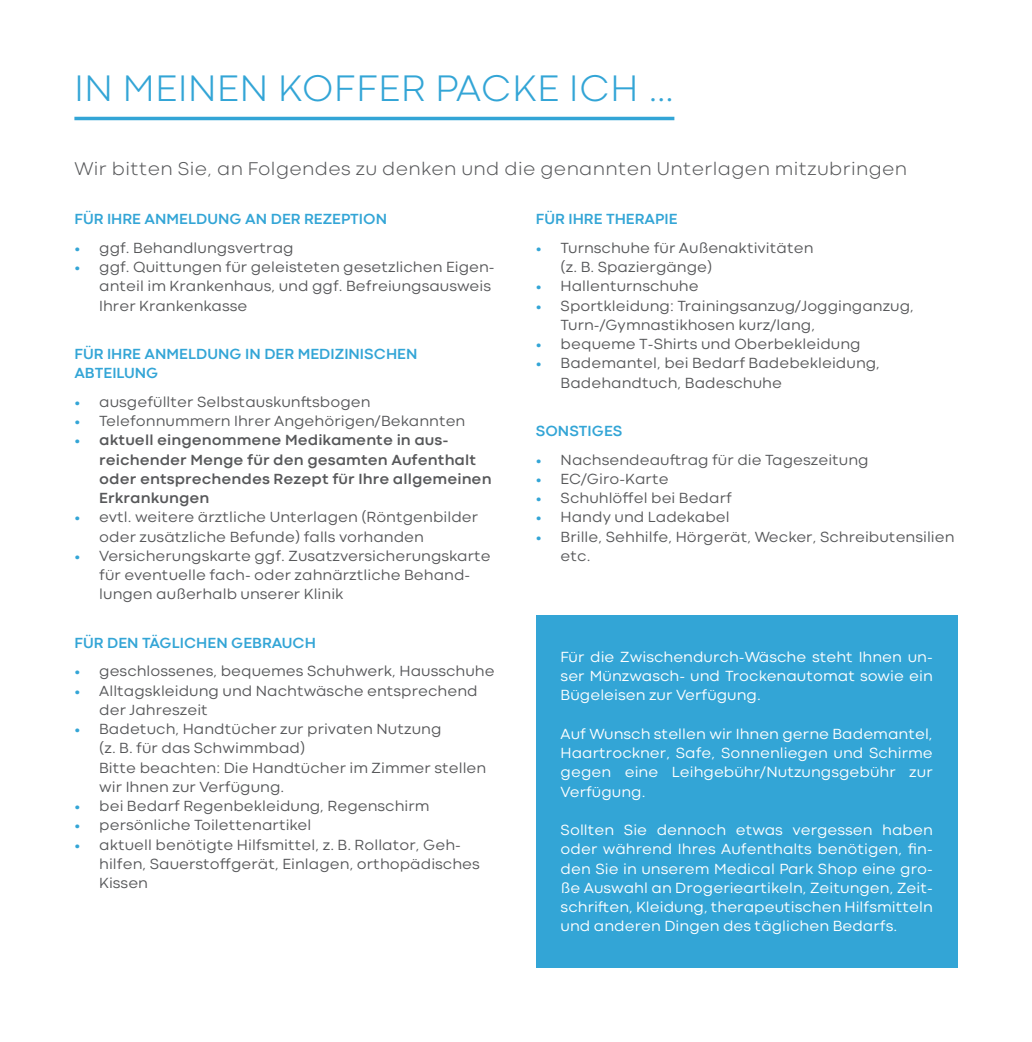
<style>
.page{position:relative;width:1032px;height:1042px;background:#fff}
.page>*{position:absolute;margin:0;border:0;box-sizing:border-box;transform-origin:0 0}
.Einf__Abs{font:300 38.5px "Codec Cold";letter-spacing:.02em;color:#33a5d6}
.t1{font:300 19.25px "Codec Cold";letter-spacing:.02em;color:#57585a}
.Einf__Abs-2{font:15.4px/19.2px "Codec Cold News";letter-spacing:.005em;color:#57585a}
.t2{font:15.4px/19.2px "Codec Cold News";letter-spacing:.005em;color:#fff;text-align:justify}
.t3{font:700 15.4px/19.2px "Codec Cold";letter-spacing:.005em;color:#57585a}
.t4{font:700 15.4px "Codec Cold";color:#33a5d6}
.s1{font-family:"Codec Cold";font-weight:700;color:#33a5d6}
.s2{color:#33a5d6}
</style>
<div class="page">
<hr style="left:74px;top:117px;width:600px;height:3px;background:#33a5d6">
<div style="left:536px;top:615px;width:421px;height:352px;background:#33a5d6"></div>
<p class="Einf__Abs" style="left:74px;top:66px;width:601px">IN MEINEN KOFFER PACKE ICH …</p>
<p class="t1" style="left:74px;top:157px;width:834px">Wir bitten Sie, an Folgendes zu denken und die genannten Unterlagen mitzubringen</p>
<p class="t4" style="left:74px;top:210px;width:314px">FÜR IHRE ANMELDUNG AN DER REZEPTION</p>
<p class="Einf__Abs-2" style="left:74px;top:238px;width:221px"><span class="s1">•</span> ggf. Behandlungsvertrag</p>
<p class="Einf__Abs-2" style="left:99px;top:257px;width:397px;text-indent:-25px"><span class="s1">•</span> ggf. Quittungen für geleisteten gesetzlichen Eigen&shy;anteil im Krankenhaus, und ggf. Befreiungsausweis<br>Ihrer Krankenkasse</p>
<p class="t4" style="left:74px;top:344px;width:344px">FÜR IHRE ANMELDUNG IN DER MEDIZINISCHEN</p>
<p class="t4" style="left:74px;top:364px;width:86px">ABTEILUNG</p>
<p class="Einf__Abs-2" style="left:74px;top:392px;width:298px"><span class="s1">•</span> ausgefüllter Selbstauskunftsbogen</p>
<p class="Einf__Abs-2" style="left:74px;top:411px;width:392px"><span class="s1">•</span> Telefonnummern Ihrer Angehörigen/Bekannten</p>
<p class="t3" style="left:99px;top:431px;width:394px;text-indent:-25px"><span class="s2">•</span> aktuell eingenommene Medikamente in aus&shy;reichender Menge für den gesamten Aufenthalt oder entsprechendes Rezept für Ihre allgemeinen Erkrankungen</p>
<p class="Einf__Abs-2" style="left:99px;top:508px;width:380px;text-indent:-25px"><span class="s1">•</span> evtl. weitere ärztliche Unterlagen (Röntgenbilder oder zusätzliche Befunde) falls vorhanden</p>
<p class="Einf__Abs-2" style="left:99px;top:546px;width:393px;text-indent:-25px"><span class="s1">•</span> Versicherungskarte ggf. Zusatzversicherungskarte für eventuelle fach- oder zahnärztliche Behand&shy;lungen außerhalb unserer Klinik</p>
<p class="t4" style="left:74px;top:633px;width:243px">FÜR DEN TÄGLICHEN GEBRAUCH</p>
<p class="Einf__Abs-2" style="left:74px;top:662px;width:422px"><span class="s1">•</span> geschlossenes, bequemes Schuhwerk, Hausschuhe</p>
<p class="Einf__Abs-2" style="left:99px;top:681px;width:380px;text-indent:-25px"><span class="s1">•</span> Alltagskleidung und Nachtwäsche entsprechend der Jahreszeit</p>
<p class="Einf__Abs-2" style="left:74px;top:719px;width:368px"><span class="s1">•</span> Badetuch, Handtücher zur privaten Nutzung</p>
<p class="Einf__Abs-2" style="left:99px;top:739px;width:207px">(z. B. für das Schwimmbad)</p>
<p class="Einf__Abs-2" style="left:99px;top:758px;width:389px">Bitte beachten: Die Handtücher im Zimmer stellen</p>
<p class="Einf__Abs-2" style="left:99px;top:777px;width:187px">wir Ihnen zur Verfügung.</p>
<p class="Einf__Abs-2" style="left:74px;top:796px;width:357px"><span class="s1">•</span> bei Bedarf Regenbekleidung, Regenschirm</p>
<p class="Einf__Abs-2" style="left:74px;top:816px;width:238px"><span class="s1">•</span> persönliche Toilettenartikel</p>
<p class="Einf__Abs-2" style="left:99px;top:835px;width:382px;text-indent:-25px"><span class="s1">•</span> aktuell benötigte Hilfsmittel, z. B. Rollator, Geh&shy;hilfen, Sauerstoffgerät, Einlagen, orthopädisches<br>Kissen</p>
<p class="t4" style="left:536px;top:210px;width:143px">FÜR IHRE THERAPIE</p>
<p class="Einf__Abs-2" style="left:561px;top:238px;width:254px;text-indent:-25px"><span class="s1">•</span> Turnschuhe für Außenaktivitäten (z. B. Spaziergänge)</p>
<p class="Einf__Abs-2" style="left:536px;top:277px;width:164px"><span class="s1">•</span> Hallenturnschuhe</p>
<p class="Einf__Abs-2" style="left:536px;top:296px;width:380px"><span class="s1">•</span> Sportkleidung: Trainingsanzug/Jogginganzug,</p>
<p class="Einf__Abs-2" style="left:561px;top:315px;width:256px">Turn-/Gymnastikhosen kurz/lang,</p>
<p class="Einf__Abs-2" style="left:536px;top:334px;width:326px"><span class="s1">•</span> bequeme T-Shirts und Oberbekleidung</p>
<p class="Einf__Abs-2" style="left:561px;top:354px;width:321px;text-indent:-25px"><span class="s1">•</span> Bademantel, bei Bedarf Badebekleidung,<br>Badehandtuch, Badeschuhe</p>
<p class="t4" style="left:536px;top:421px;width:88px">SONSTIGES</p>
<p class="Einf__Abs-2" style="left:536px;top:450px;width:334px"><span class="s1">•</span> Nachsendeauftrag für die Tageszeitung</p>
<p class="Einf__Abs-2" style="left:536px;top:469px;width:134px"><span class="s1">•</span> EC/Giro-Karte</p>
<p class="Einf__Abs-2" style="left:536px;top:488px;width:198px"><span class="s1">•</span> Schuhlöffel bei Bedarf</p>
<p class="Einf__Abs-2" style="left:536px;top:508px;width:195px"><span class="s1">•</span> Handy und Ladekabel</p>
<p class="Einf__Abs-2" style="left:561px;top:527px;width:395px;text-indent:-25px"><span class="s1">•</span> Brille, Sehhilfe, Hörgerät, Wecker, Schreibutensilien etc.</p>
<p class="t2" style="left:561px;top:647px;width:374px">Für die Zwischendurch-Wäsche steht Ihnen un&shy;ser Münzwasch- und Trockenautomat sowie ein Bügeleisen zur Verfügung.</p>
<p class="t2" style="left:561px;top:724px;width:374px">Auf Wunsch stellen wir Ihnen gerne Bademantel, Haartrockner, Safe, Sonnenliegen und Schirme gegen eine Leihgebühr/Nutzungsgebühr zur Verfügung.</p>
<p class="t2" style="left:561px;top:820px;width:374px">Sollten Sie dennoch etwas vergessen haben oder während Ihres Aufenthalts benötigen, fin&shy;den Sie in unserem Medical Park Shop eine gro&shy;ße Auswahl an Drogerieartikeln, Zeitungen, Zeit&shy;schriften, Kleidung, therapeutischen Hilfsmitteln und anderen Dingen des täglichen Bedarfs.</p>
</div>
